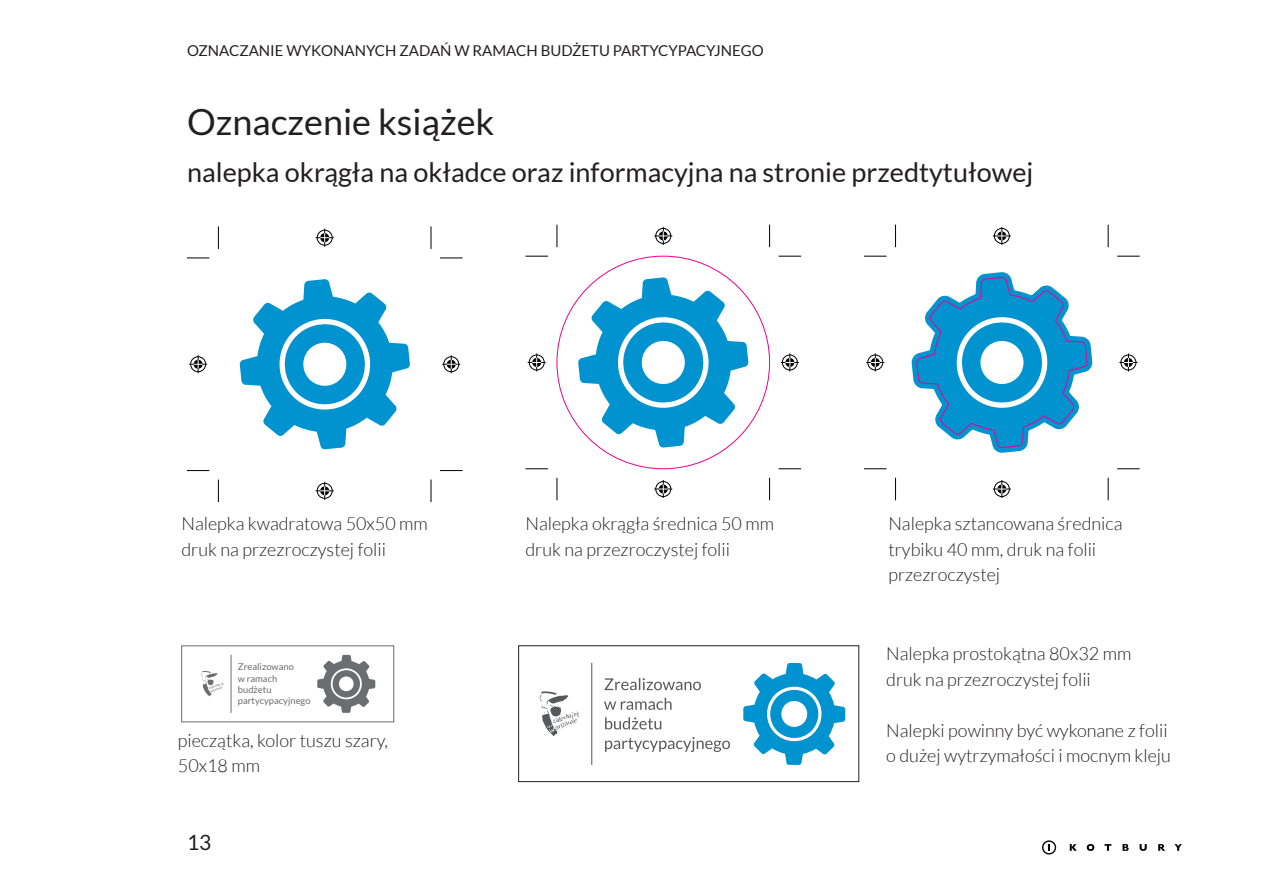
<style>
.page{position:relative;width:1263px;height:893px;background:#fff}
.page>*{position:absolute;margin:0;border:0;box-sizing:border-box;transform-origin:0 0}
.t1{font:36px "Lato";color:#231f20}
.t2{font:27px "Lato";color:#231f20}
.t3{font:21px "Lato";color:#231f20}
.t4{font:300 18px/25.5px "Lato";color:#231f20}
.t5{font:15px "Lato";color:#231f20}
.t6{font:9.3px "Lato";color:#6c6d70}
</style>
<div class="page">
<svg style="left:1174px;top:844px;width:8px;height:7px"></svg>
<svg style="left:1070px;top:844px;width:7px;height:7px"></svg>
<svg style="left:1158px;top:844px;width:7px;height:7px"></svg>
<svg style="left:1087px;top:844px;width:7px;height:7px"></svg>
<svg style="left:1140px;top:844px;width:7px;height:7px"></svg>
<svg style="left:1122px;top:844px;width:7px;height:7px"></svg>
<svg style="left:1104px;top:844px;width:7px;height:7px"></svg>
<svg style="left:1042px;top:840px;width:14px;height:14px"></svg>
<div style="left:181px;top:646px;width:213px;height:76px;border:1px solid #6c6d70"></div>
<hr style="left:231px;top:655px;width:1px;height:58px;background:#6c6d70">
<svg style="left:201px;top:671px;width:23px;height:25px"></svg>
<svg style="left:317px;top:655px;width:58px;height:58px"></svg>
<hr style="left:591px;top:663px;width:1px;height:102px;background:#57585a">
<svg style="left:743px;top:663px;width:102px;height:102px"></svg>
<svg style="left:540px;top:691px;width:39px;height:45px"></svg>
<svg style="left:605px;top:737px;width:125px;height:15px"></svg>
<svg style="left:605px;top:717px;width:56px;height:12px"></svg>
<svg style="left:604px;top:698px;width:67px;height:12px"></svg>
<svg style="left:604px;top:678px;width:97px;height:12px"></svg>
<div style="left:518px;top:646px;width:341px;height:136px;border:1px solid #231f20"></div>
<svg style="left:240px;top:279px;width:170px;height:171px"></svg>
<svg style="left:187px;top:258px;width:22px;height:1px"></svg>
<svg style="left:440px;top:258px;width:22px;height:1px"></svg>
<svg style="left:187px;top:470px;width:22px;height:1px"></svg>
<svg style="left:440px;top:470px;width:22px;height:1px"></svg>
<svg style="left:218px;top:226px;width:1px;height:23px"></svg>
<svg style="left:218px;top:480px;width:1px;height:22px"></svg>
<svg style="left:431px;top:226px;width:1px;height:23px"></svg>
<svg style="left:431px;top:480px;width:1px;height:22px"></svg>
<svg style="left:316px;top:229px;width:18px;height:18px"></svg>
<svg style="left:316px;top:482px;width:18px;height:18px"></svg>
<svg style="left:189px;top:355px;width:18px;height:18px"></svg>
<svg style="left:442px;top:355px;width:18px;height:18px"></svg>
<svg style="left:578px;top:277px;width:170px;height:171px"></svg>
<svg style="left:525px;top:256px;width:23px;height:1px"></svg>
<svg style="left:778px;top:256px;width:23px;height:1px"></svg>
<svg style="left:525px;top:468px;width:23px;height:1px"></svg>
<svg style="left:778px;top:468px;width:23px;height:1px"></svg>
<svg style="left:557px;top:225px;width:1px;height:22px"></svg>
<svg style="left:557px;top:478px;width:1px;height:22px"></svg>
<svg style="left:769px;top:225px;width:1px;height:22px"></svg>
<svg style="left:769px;top:478px;width:1px;height:22px"></svg>
<svg style="left:654px;top:227px;width:18px;height:18px"></svg>
<svg style="left:654px;top:480px;width:18px;height:18px"></svg>
<svg style="left:528px;top:353px;width:18px;height:18px"></svg>
<svg style="left:781px;top:353px;width:18px;height:18px"></svg>
<svg style="left:911px;top:272px;width:182px;height:181px"></svg>
<svg style="left:864px;top:256px;width:22px;height:1px"></svg>
<svg style="left:1117px;top:256px;width:23px;height:1px"></svg>
<svg style="left:864px;top:468px;width:22px;height:1px"></svg>
<svg style="left:1117px;top:468px;width:23px;height:1px"></svg>
<svg style="left:895px;top:225px;width:1px;height:22px"></svg>
<svg style="left:895px;top:478px;width:1px;height:22px"></svg>
<svg style="left:1108px;top:225px;width:1px;height:22px"></svg>
<svg style="left:1108px;top:478px;width:1px;height:22px"></svg>
<svg style="left:993px;top:227px;width:18px;height:18px"></svg>
<svg style="left:993px;top:480px;width:18px;height:18px"></svg>
<svg style="left:866px;top:353px;width:18px;height:18px"></svg>
<svg style="left:1119px;top:353px;width:18px;height:18px"></svg>
<p class="t5" style="left:187px;top:42px;width:578px">OZNACZANIE WYKONANYCH ZADAŃ W RAMACH BUDŻETU PARTYCYPACYJNEGO</p>
<p class="t1" style="left:187px;top:102px;width:309px">Oznaczenie książek</p>
<p class="t2" style="left:187px;top:157px;width:848px">nalepka okrągła na okładce oraz informacyjna na stronie przedtytułowej</p>
<p class="t4" style="left:181px;top:511px;width:248px">Nalepka kwadratowa 50x50 mm druk na przezroczystej folii</p>
<p class="t4" style="left:525px;top:511px;width:250px">Nalepka okrągła średnica 50 mm</p>
<p class="t4" style="left:525px;top:537px;width:206px">druk na przezroczystej folii</p>
<p class="t6" style="left:238px;top:662px;width:57px">Zrealizowano</p>
<p class="t6" style="left:238px;top:673px;width:41px">w ramach</p>
<p class="t6" style="left:238px;top:684px;width:35px">budżetu</p>
<p class="t6" style="left:238px;top:695px;width:74px">partycypacyjnego</p>
<p class="t4" style="left:178px;top:727px;width:212px">pieczątka, kolor tuszu szary,</p>
<p class="t4" style="left:178px;top:753px;width:84px">50x18 mm</p>
<p class="t3" style="left:187px;top:831px;width:26px">13</p>
<p class="t4" style="left:888px;top:511px;width:236px">Nalepka sztancowana średnica</p>
<p class="t4" style="left:888px;top:537px;width:209px">trybiku 40 mm, druk na folii przezroczystej</p>
<p class="t4" style="left:886px;top:641px;width:247px">Nalepka prostokątna 80x32 mm</p>
<p class="t4" style="left:886px;top:666px;width:206px">druk na przezroczystej folii</p>
<p class="t4" style="left:886px;top:717px;width:286px">Nalepki powinny być wykonane z folii o dużej wytrzymałości i mocnym kleju</p>
</div>
